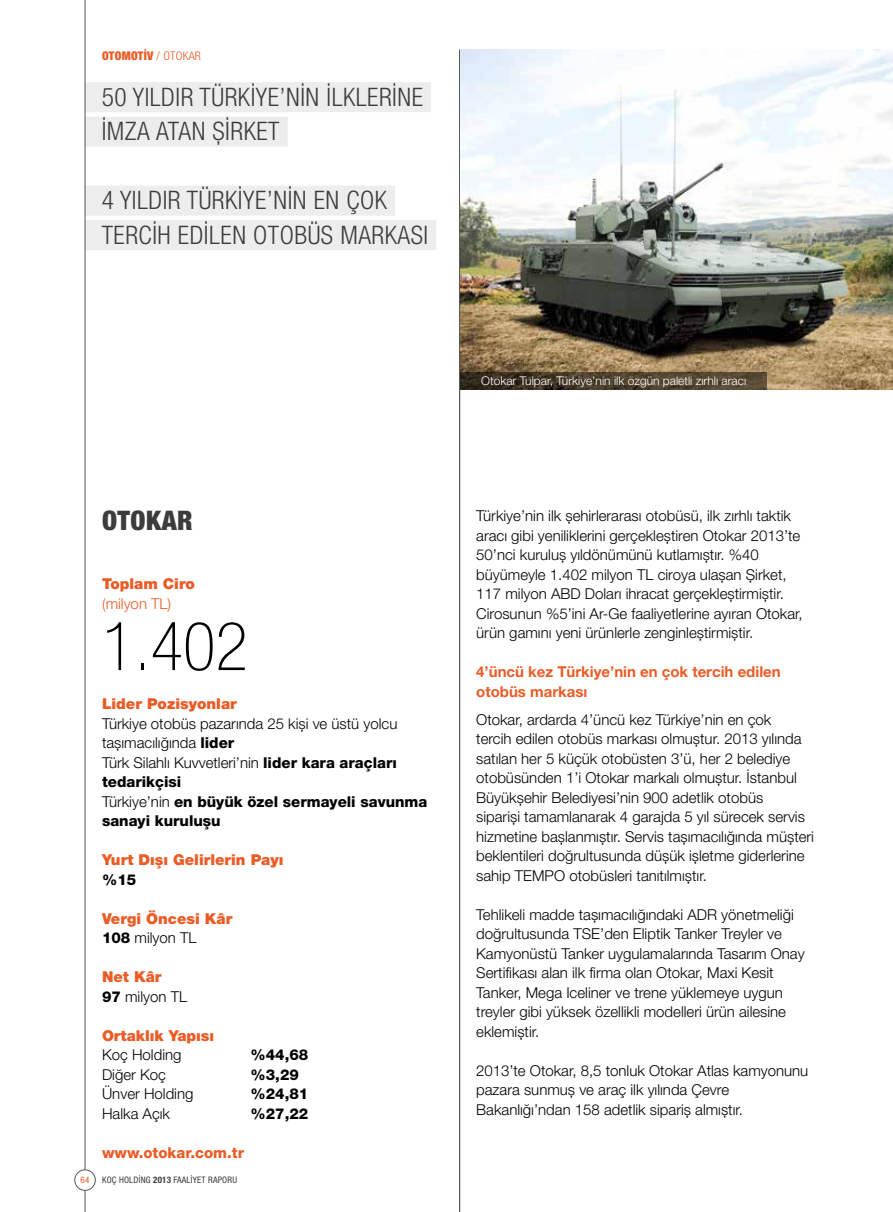
<style>
.page{position:relative;width:893px;height:1212px;background:#fff}
.page>*{position:absolute;margin:0;border:0;box-sizing:border-box;transform-origin:0 0}
.t1{font:100 condensed 67.5px "Helvetica Neue LT Pro";color:#000}
.t2{font:900 condensed 27px "Helvetica Neue LT Pro";letter-spacing:.02em;color:#3c3c3b}
.t3{font:300 condensed 25.5px/34.5px "Helvetica Neue LT Pro";letter-spacing:.02em;color:#3c3c3b}
.t4{font:300 15px/19.5px "Helvetica Neue LT Pro";color:#000}
.t5{font:900 15px/19.5px "Helvetica Neue LT Pro";color:#eb5b25}
.t6{font:700 15px/19.5px "Helvetica Neue LT Pro";color:#eb5b25}
.t7{font:800 15px "Helvetica Neue LT Pro";color:#000}
.t8{font:800 15px "Helvetica Neue LT Pro";color:#eb5b25}
.t9{font:300 15px "Helvetica Neue LT Pro";color:#eb5b25}
.t10{font:300 12px "Helvetica Neue LT Pro";color:#fff}
.t11{font:900 condensed 12px "Helvetica Neue LT Pro";letter-spacing:.02em;color:#eb5b25}
.t12{font:condensed 9px "Helvetica Neue LT Pro";letter-spacing:.02em;color:#3c3c3b}
.t13{font:condensed 9px "Helvetica Neue LT Pro";color:#eb5b25}
.s1{font-weight:300}
.s2{font-weight:800}
.s3{font-weight:800;color:#000}
.s4{font-weight:300;color:#000}
.s5{font-weight:900;color:#eb5b25}
.s6{font-weight:700}
</style>
<div class="page">
<div style="left:85px;top:82px;width:346px;height:30px;background:#ededed"></div>
<div style="left:85px;top:117px;width:203px;height:30px;background:#ededed"></div>
<div style="left:85px;top:186px;width:310px;height:30px;background:#ededed"></div>
<div style="left:85px;top:220px;width:351px;height:30px;background:#ededed"></div>
<hr style="left:459px;top:49px;width:1px;height:1163px;background:#575756">
<img style="left:460px;top:49px;width:433px;height:341px">
<svg style="left:460px;top:372px;width:306px;height:18px;background:#483b29"></svg>
<hr style="left:85px;top:0;width:1px;height:1212px;background:#575756">
<div style="left:75px;top:1170px;width:20px;height:20px;background:#fff;border-radius:50%"></div>
<div style="left:74px;top:1169px;width:22px;height:22px;border:1px solid #575756;border-radius:50%"></div>
<p class="t11" style="left:102px;top:48px;width:100px">OTOMOTİV <span class="s1">/ OTOKAR</span></p>
<h3 class="t3" style="left:102px;top:79px;width:323px">50 YILDIR TÜRKIYE’NIN ILKLERINE<br>IMZA ATAN ŞIRKET</h3>
<h3 class="t3" style="left:102px;top:183px;width:328px">4 YILDIR TÜRKIYE’NIN EN ÇOK<br>TERCIH EDILEN OTOBÜS MARKASI</h3>
<p class="t10" style="left:481px;top:374px;width:266px">Otokar Tulpar, Türkiye’nin ilk özgün paletli zırhlı aracı</p>
<h2 class="t2" style="left:102px;top:503px;width:92px">OTOKAR</h2>
<p class="t4" style="left:476px;top:506px;width:328px">Türkiye’nin ilk şehirlerarası otobüsü, ilk zırhlı taktik aracı gibi yeniliklerini gerçekleştiren Otokar 2013’te 50’nci kuruluş yıldönümünü kutlamıştır. %40 büyümeyle 1.402 milyon TL ciroya ulaşan Şirket, 117 milyon ABD Doları ihracat gerçekleştirmiştir.<br>Cirosunun %5’ini Ar-Ge faaliyetlerine ayıran Otokar, ürün gamını yeni ürünlerle zenginleştirmiştir.</p>
<p class="t6" style="left:476px;top:662px;width:306px">4’üncü kez Türkiye’nin en çok tercih edilen otobüs markası</p>
<p class="t4" style="left:476px;top:709px;width:339px">Otokar, ardarda 4’üncü kez Türkiye’nin en çok<br>tercih edilen otobüs markası olmuştur. 2013 yılında satılan her 5 küçük otobüsten 3’ü, her 2 belediye otobüsünden 1’i Otokar markalı olmuştur. İstanbul Büyükşehir Belediyesi’nin 900 adetlik otobüs<br>siparişi tamamlanarak 4 garajda 5 yıl sürecek servis hizmetine başlanmıştır. Servis taşımacılığında müşteri beklentileri doğrultusunda düşük işletme giderlerine sahip TEMPO otobüsleri tanıtılmıştır.</p>
<p class="t4" style="left:476px;top:904px;width:330px">Tehlikeli madde taşımacılığındaki ADR yönetmeliği doğrultusunda TSE’den Eliptik Tanker Treyler ve Kamyonüstü Tanker uygulamalarında Tasarım Onay Sertifikası alan ilk firma olan Otokar, Maxi Kesit Tanker, Mega Iceliner ve trene yüklemeye uygun treyler gibi yüksek özellikli modelleri ürün ailesine eklemiştir.</p>
<p class="t4" style="left:476px;top:1060px;width:334px">2013’te Otokar, 8,5 tonluk Otokar Atlas kamyonunu pazara sunmuş ve araç ilk yılında Çevre<br>Bakanlığı’ndan 158 adetlik sipariş almıştır.</p>
<p class="t5" style="left:102px;top:574px;width:94px">Toplam Ciro</p>
<p class="t9" style="left:102px;top:594px;width:71px">(milyon TL)</p>
<h1 class="t1" style="left:102px;top:609px;width:147px">1.402</h1>
<p class="t5" style="left:102px;top:694px;width:136px">Lider Pozisyonlar</p>
<p class="t4" style="left:102px;top:713px;width:327px">Türkiye otobüs pazarında 25 kişi ve üstü yolcu taşımacılığında <span class="s2">lider<br></span>Türk Silahlı Kuvvetleri’nin <span class="s2">lider kara araçları tedarikçisi<br></span>Türkiye’nin <span class="s2">en büyük özel sermayeli savunma sanayi kuruluşu</span></p>
<p class="t5" style="left:102px;top:850px;width:183px">Yurt Dışı Gelirlerin Payı</p>
<p class="t7" style="left:102px;top:870px;width:36px">%15</p>
<p class="t5" style="left:102px;top:908px;width:132px">Vergi Öncesi Kâr<br><span class="s3">108</span> <span class="s4">milyon TL</span></p>
<p class="t4" style="left:102px;top:967px;width:87px"><span class="s5">Net Kâr<br></span><span class="s2">97</span> milyon TL</p>
<p class="t5" style="left:102px;top:1025px;width:114px">Ortaklık Yapısı</p>
<p class="t4" style="left:102px;top:1045px;width:81px">Koç Holding</p>
<p class="t7" style="left:251px;top:1046px;width:59px">%44,68</p>
<p class="t4" style="left:102px;top:1064px;width:65px">Diğer Koç</p>
<p class="t7" style="left:251px;top:1065px;width:50px">%3,29</p>
<p class="t4" style="left:102px;top:1084px;width:93px">Ünver Holding</p>
<p class="t7" style="left:251px;top:1085px;width:59px">%24,81</p>
<p class="t4" style="left:102px;top:1103px;width:70px">Halka Açık</p>
<p class="t7" style="left:251px;top:1104px;width:59px">%27,22</p>
<p class="t8" style="left:102px;top:1143px;width:144px">www.otokar.com.tr</p>
<p class="t13" style="left:81px;top:1175px;width:10px">64</p>
<p class="t12" style="left:102px;top:1175px;width:137px">KOÇ HOLDİNG <span class="s6">2013</span> FAALİYET RAPORU</p>
</div>
